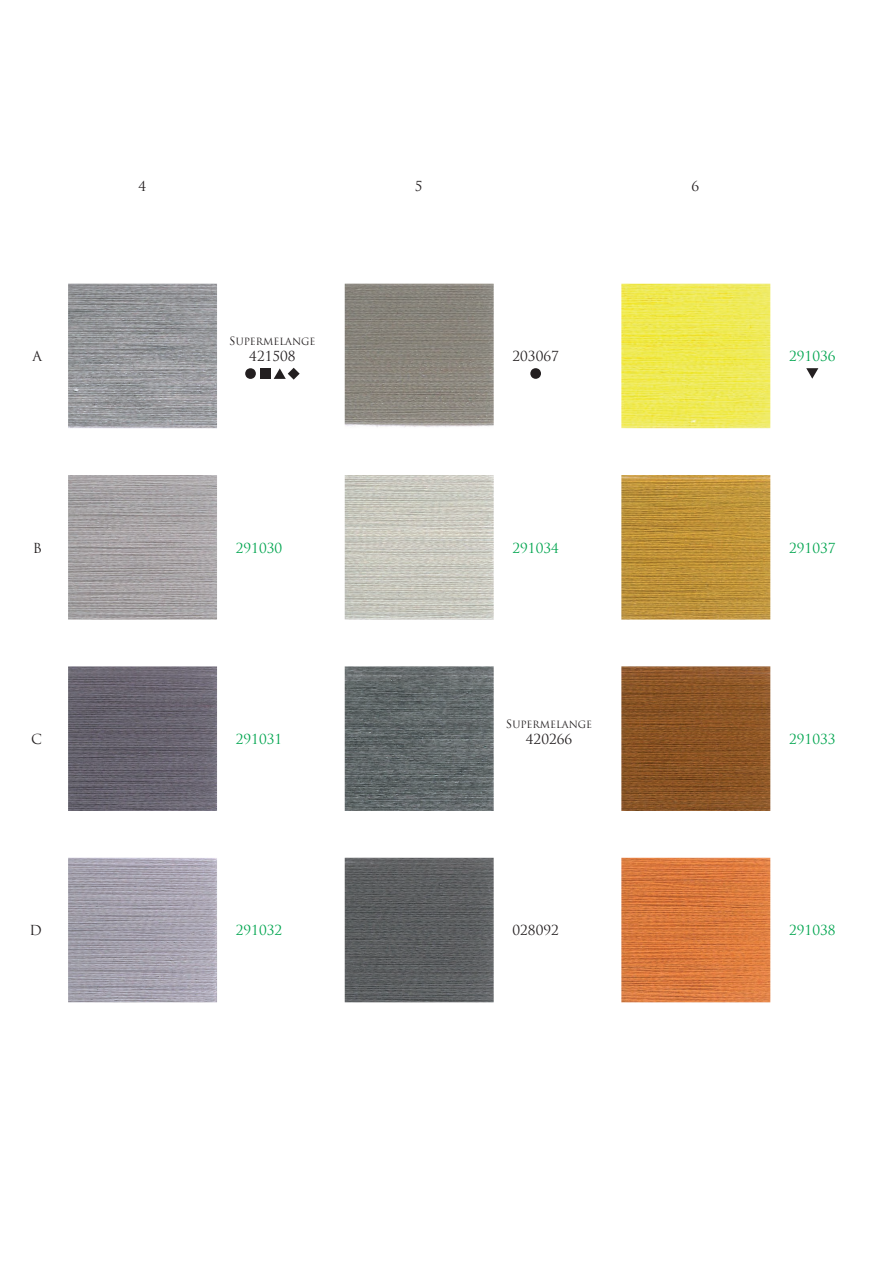
<style>
.page{position:relative;width:881px;height:1263px;background:#fff}
.page>*{position:absolute;margin:0;border:0;box-sizing:border-box;transform-origin:0 0}
.t1{font:13.5px "Trajan Pro";color:#00a54f}
.t2{font:13.5px "Trajan Pro";color:#231f20}
.t3{font:9.75px "Trajan Pro";color:#231f20}
.s1{font-size:11.25px}
</style>
<div class="page">
<svg style="left:530px;top:368px;width:10px;height:11px"></svg>
<svg style="left:806px;top:368px;width:12px;height:11px"></svg>
<svg style="left:245px;top:368px;width:11px;height:11px"></svg>
<div style="left:260px;top:368px;width:10px;height:11px;background:#231f20"></div>
<svg style="left:273px;top:368px;width:26px;height:12px"></svg>
<img style="left:68px;top:284px;width:149px;height:718px">
<img style="left:344px;top:284px;width:149px;height:718px">
<img style="left:621px;top:284px;width:149px;height:718px">
<p class="t2" style="left:138px;top:181px;width:9px">4</p>
<p class="t2" style="left:415px;top:181px;width:9px">5</p>
<p class="t2" style="left:691px;top:181px;width:9px">6</p>
<p class="t2" style="left:33px;top:351px;width:11px">A</p>
<p class="t3" style="left:229px;top:338px;width:88px"><span class="s1">S</span>UPERMELANGE</p>
<p class="t2" style="left:249px;top:351px;width:48px">421508</p>
<p class="t2" style="left:512px;top:351px;width:48px">203067</p>
<p class="t1" style="left:788px;top:351px;width:48px">291036</p>
<p class="t2" style="left:33px;top:543px;width:11px">B</p>
<p class="t1" style="left:236px;top:543px;width:48px">291030</p>
<p class="t1" style="left:512px;top:543px;width:48px">291034</p>
<p class="t1" style="left:788px;top:543px;width:48px">291037</p>
<p class="t2" style="left:31px;top:734px;width:12px">C</p>
<p class="t1" style="left:236px;top:734px;width:48px">291031</p>
<p class="t3" style="left:505px;top:720px;width:88px"><span class="s1">S</span>UPERMELANGE</p>
<p class="t2" style="left:525px;top:734px;width:48px">420266</p>
<p class="t1" style="left:788px;top:734px;width:48px">291033</p>
<p class="t2" style="left:30px;top:924px;width:14px">D</p>
<p class="t1" style="left:236px;top:925px;width:48px">291032</p>
<p class="t2" style="left:512px;top:925px;width:48px">028092</p>
<p class="t1" style="left:788px;top:925px;width:48px">291038</p>
</div>
